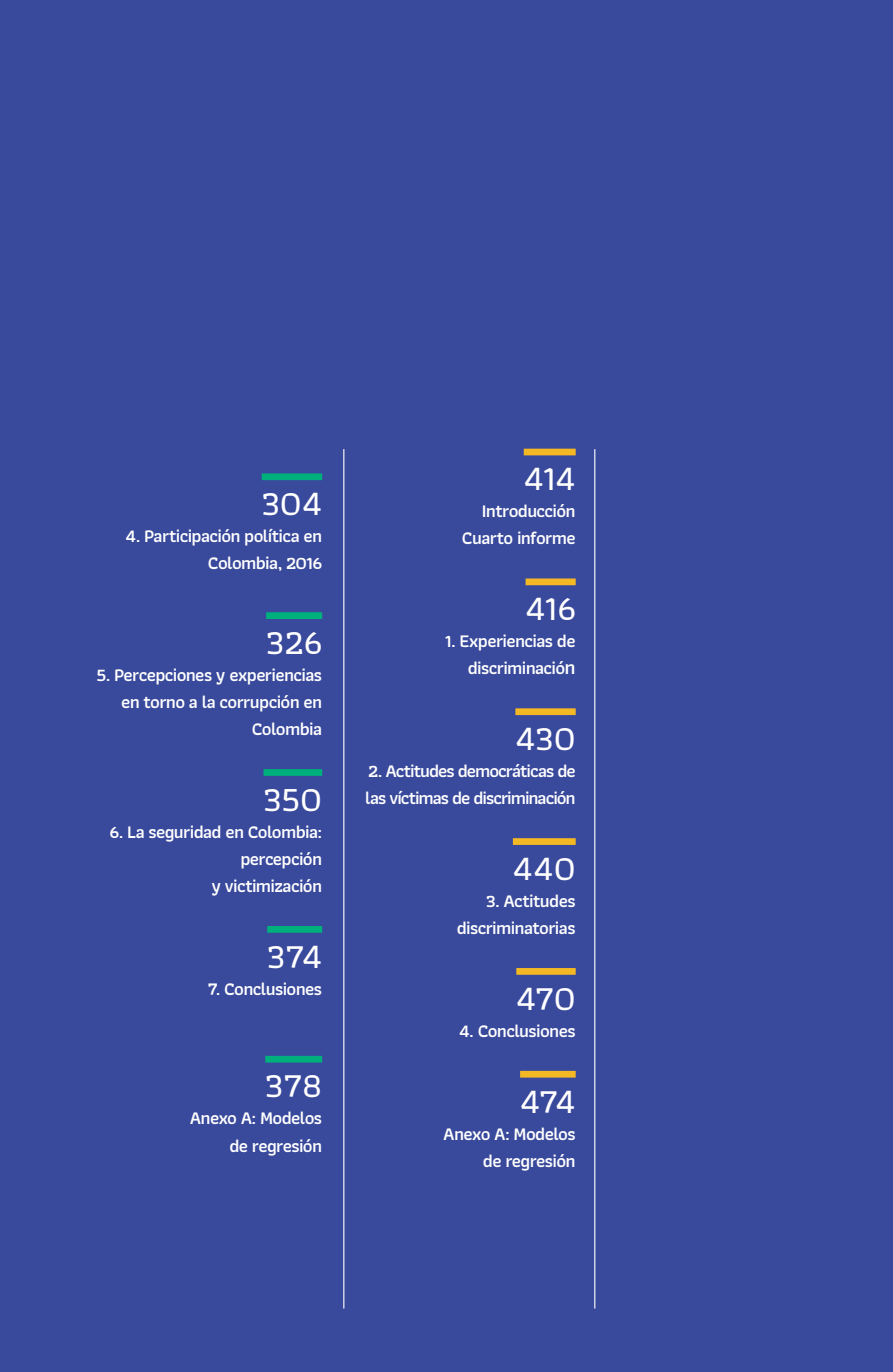
<style>
.page{position:relative;width:893px;height:1372px;background:#fff}
.page>*{position:absolute;margin:0;border:0;box-sizing:border-box;transform-origin:0 0}
.t1{font:500 36px "Athiti";letter-spacing:-.01em;color:#fff}
.t2{font:600 18.45px/27px "Athiti";letter-spacing:-.035em;color:#fff;text-align:right}
.t3{font:600 18.45px/27px "Athiti";letter-spacing:-.055em;color:#fff}
.s1{font-size:20.25px}
</style>
<div class="page">
<div style="left:0;top:0;width:893px;height:1371px;background:#39499b"></div>
<div style="left:262px;top:473px;width:60px;height:7px;background:#00b07c"></div>
<div style="left:266px;top:612px;width:56px;height:7px;background:#00b07c"></div>
<div style="left:264px;top:769px;width:58px;height:6px;background:#00b07c"></div>
<div style="left:267px;top:925px;width:55px;height:7px;background:#00b07c"></div>
<div style="left:265px;top:1055px;width:57px;height:7px;background:#00b07c"></div>
<div style="left:524px;top:448px;width:52px;height:7px;background:#f4b824"></div>
<div style="left:526px;top:578px;width:50px;height:7px;background:#f4b824"></div>
<div style="left:515px;top:708px;width:61px;height:7px;background:#f4b824"></div>
<div style="left:513px;top:838px;width:63px;height:6px;background:#f4b824"></div>
<div style="left:516px;top:968px;width:60px;height:6px;background:#f4b824"></div>
<div style="left:520px;top:1070px;width:56px;height:7px;background:#f4b824"></div>
<hr style="left:343px;top:449px;width:1px;height:859px;background:#fff">
<hr style="left:594px;top:449px;width:1px;height:859px;background:#fff">
<h1 class="t1" style="left:262px;top:476px;width:62px">304</h1>
<p class="t2" style="left:126px;top:522px;width:198px">4. Participación política en<br>Colombia, 2016</p>
<h1 class="t1" style="left:266px;top:615px;width:58px">326</h1>
<p class="t2" style="left:96px;top:661px;width:227px">5. Percepciones y experiencias en torno a la corrupción en<br>Colombia</p>
<h1 class="t1" style="left:264px;top:772px;width:60px">350</h1>
<p class="t2" style="left:110px;top:818px;width:214px">6. La seguridad en Colombia: percepción<br>y victimización</p>
<h1 class="t1" style="left:267px;top:928px;width:56px">374</h1>
<p class="t2" style="left:208px;top:975px;width:116px">7. Conclusiones</p>
<h1 class="t1" style="left:265px;top:1058px;width:58px">378</h1>
<p class="t2" style="left:190px;top:1104px;width:134px">Anexo A: Modelos de regresión</p>
<h1 class="t1" style="left:524px;top:451px;width:53px">414</h1>
<p class="t2" style="left:462px;top:498px;width:115px">Introducción<br>Cuarto informe</p>
<h1 class="t1" style="left:526px;top:581px;width:52px">416</h1>
<p class="t2" style="left:445px;top:627px;width:132px">1. Experiencias de discriminació<span class="s1">n</span></p>
<h1 class="t1" style="left:515px;top:711px;width:62px">430</h1>
<p class="t3" style="left:365px;top:757px;width:212px">2. Actitudes democráticas de las víctimas de discriminación</p>
<h1 class="t1" style="left:513px;top:841px;width:64px">440</h1>
<p class="t2" style="left:457px;top:887px;width:121px">3. Actitudes discriminatorias</p>
<h1 class="t1" style="left:516px;top:970px;width:61px">470</h1>
<p class="t2" style="left:459px;top:1017px;width:118px">4. Conclusiones</p>
<h1 class="t1" style="left:520px;top:1073px;width:57px">474</h1>
<p class="t2" style="left:443px;top:1119px;width:134px">Anexo A: Modelos de regresión</p>
</div>
